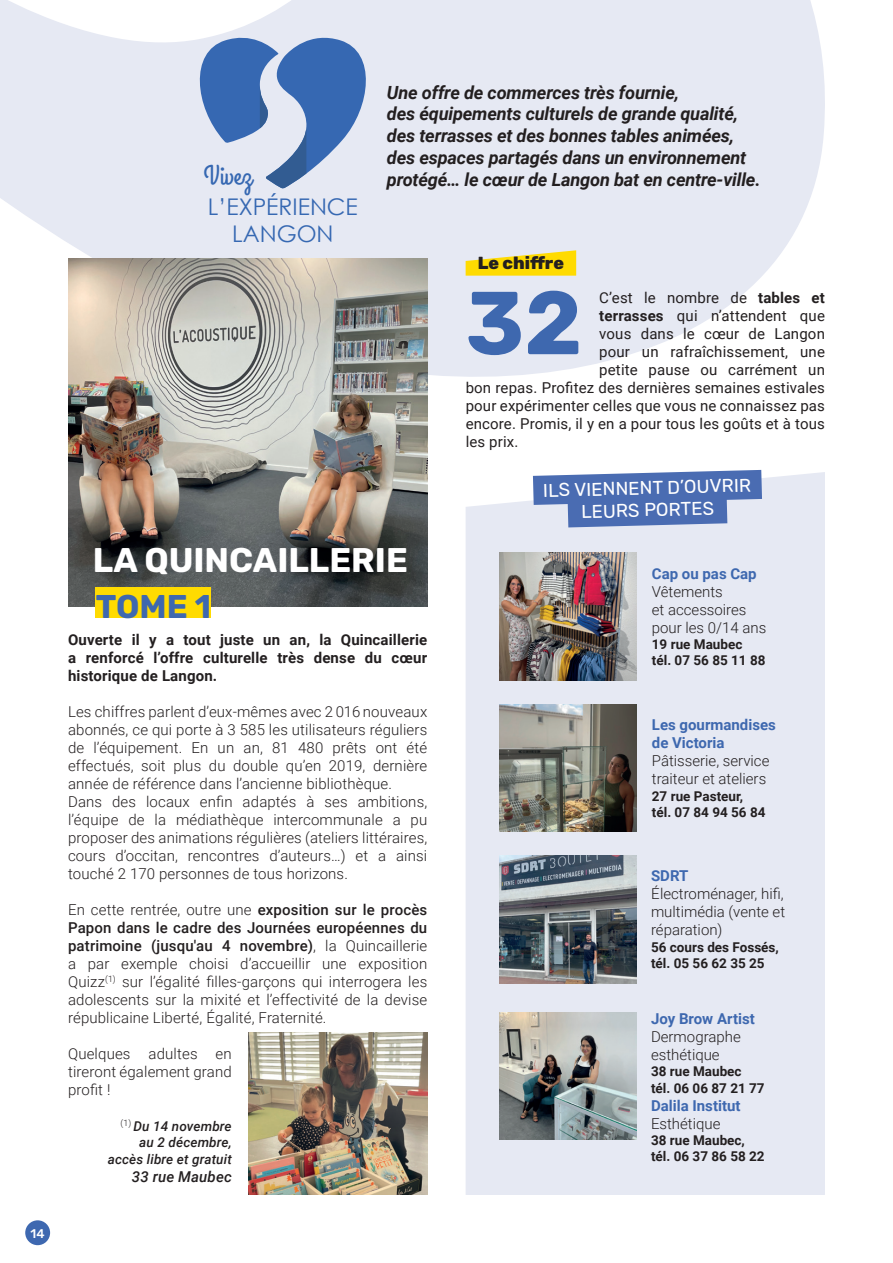
<style>
.page{position:relative;width:893px;height:1263px;background:#fff}
.page>*{position:absolute;margin:0;border:0;box-sizing:border-box;transform-origin:0 0}
.t1{font:700 89.1px "Rubik";color:#3e68af}
.t2{font:700 34.2px "Rubik";color:#fff}
.t3{font:700 32.85px "Rubik";color:#3e68af}
.t4{font:27.6px "Grand Hotel";color:#3668b2}
.t5{font:22.95px/27.6px "Century Gothic";color:#3668b2;text-align:center}
.t6{font:18.6px "Rubik";color:#fff}
.t7{font:italic 700 18.15px/21.8px "Roboto";letter-spacing:-.01em;color:#231f20}
.t8{font:800 17.4px "Rubik";color:#231f20}
.t9{font:300 15px/18px "Roboto";letter-spacing:.01em;color:#231f20;text-align:justify}
.t10{font:15px "Roboto";letter-spacing:.01em;color:#231f20}
.t11{font:700 15px/18px "Roboto";letter-spacing:.01em;color:#231f20;text-align:justify}
.t12{font:700 15px "Roboto";color:#3e68af}
.t13{font:italic 500 15px "Roboto";letter-spacing:.01em;color:#231f20}
.t14{font:700 13.5px "Roboto";color:#231f20}
.t15{font:italic 500 13.5px/16.2px "Roboto";letter-spacing:.01em;color:#231f20;text-align:right}
.t16{font:500 12.6px "Rubik";color:#fff}
.s1{font-weight:700}
.s2{font-weight:500}
</style>
<div class="page">
<svg style="left:0;top:0;width:825px;height:439px;fill:#e6e9f3"></svg>
<svg style="left:466px;top:250px;width:110px;height:26px;background:#f9de38"></svg>
<img style="left:68px;top:258px;width:359px;height:349px">
<div style="left:96px;top:587px;width:115px;height:31px;background:#ffdb01"></div>
<img style="left:249px;top:1032px;width:178px;height:163px">
<svg style="left:189px;top:31px;width:188px;height:158px;background:#93acd3"></svg>
<div style="left:466px;top:472px;width:359px;height:723px;background:#e6e9f3"></div>
<svg style="left:533px;top:470px;width:229px;height:57px;background:#6b86bf"></svg>
<img style="left:500px;top:553px;width:136px;height:127px">
<img style="left:500px;top:704px;width:136px;height:128px">
<img style="left:500px;top:855px;width:136px;height:128px">
<img style="left:500px;top:1012px;width:136px;height:128px">
<div style="left:25px;top:1220px;width:25px;height:25px;background:#3e68b0;border-radius:50%"></div>
<p class="t16" style="left:31px;top:1226px;width:16px">14</p>
<h3 class="t4" style="left:204px;top:157px;width:50px">Vivez</h3>
<h3 class="t5" style="left:208px;top:192px;width:152px">L’EXPÉRIENCE<br>LANGON</h3>
<p class="t7" style="left:387px;top:81px;width:294px">Une offre de commerces très fournie,</p>
<p class="t7" style="left:387px;top:102px;width:353px">des équipements culturels de grande qualité,</p>
<p class="t7" style="left:387px;top:124px;width:349px">des terrasses et des bonnes tables animées,</p>
<p class="t7" style="left:387px;top:146px;width:375px">des espaces partagés dans un environnement protégé… le cœur de Langon bat en centre-ville.</p>
<p class="t8" style="left:478px;top:253px;width:88px">Le chiffre</p>
<p class="t1" style="left:466px;top:274px;width:118px">32</p>
<p class="t10" style="left:599px;top:287px;width:227px">C’est le nombre de <span class="s1">tables et</span></p>
<p class="t10" style="left:599px;top:305px;width:227px"><span class="s1">terrasses</span> qui n’attendent que</p>
<p class="t10" style="left:599px;top:323px;width:227px">vous dans le cœur de Langon</p>
<p class="t10" style="left:599px;top:341px;width:227px">pour un rafraîchissement, une</p>
<p class="t10" style="left:599px;top:359px;width:227px">petite pause ou carrément un</p>
<p class="t10" style="left:466px;top:377px;width:361px">bon repas. Profitez des dernières semaines estivales</p>
<p class="t10" style="left:466px;top:395px;width:361px">pour expérimenter celles que vous ne connaissez pas</p>
<p class="t10" style="left:466px;top:413px;width:361px">encore. Promis, il y en a pour tous les goûts et à tous</p>
<p class="t10" style="left:466px;top:431px;width:54px">les prix.</p>
<p class="t6" style="left:543px;top:479px;width:209px;rotate:-1deg">ILS VIENNENT D’OUVRIR</p>
<p class="t6" style="left:581px;top:501px;width:134px;rotate:-1deg">LEURS PORTES</p>
<p class="t2" style="left:93px;top:541px;width:316px">LA QUINCAILLERIE</p>
<p class="t3" style="left:96px;top:589px;width:117px">TOME 1</p>
<p class="t11" style="left:68px;top:630px;width:361px">Ouverte il y a tout juste un an, la Quincaillerie a renforcé l’offre culturelle très dense du cœur historique de Langon.</p>
<p class="t9" style="left:68px;top:702px;width:361px">Les chiffres parlent d’eux-mêmes avec 2 016 nouveaux abonnés, ce qui porte à 3 585 les utilisateurs réguliers de l’équipement. En un an, 81 480 prêts ont été effectués, soit plus du double qu’en 2019, dernière année de référence dans l’ancienne bibliothèque.</p>
<p class="t9" style="left:68px;top:792px;width:361px">Dans des locaux enfin adaptés à ses ambitions, l’équipe de la médiathèque intercommunale a pu proposer des animations régulières (ateliers littéraires, cours d’occitan, rencontres d’auteurs…) et a ainsi touché 2 170 personnes de tous horizons.</p>
<p class="t9" style="left:68px;top:900px;width:361px">En cette rentrée, outre une <span class="s2">exposition sur le procès Papon dans le cadre des Journées européennes du patrimoine (jusqu'au 4 novembre)</span>, la Quincaillerie a par exemple choisi d’accueillir une exposition Quizz<sup>(1)</sup> sur l’égalité filles-garçons qui interrogera les adolescents sur la mixité et l’effectivité de la devise républicaine Liberté, Égalité, Fraternité.</p>
<p class="t9" style="left:68px;top:1044px;width:165px">Quelques adultes en tireront également grand profit !</p>
<p class="t15" style="left:121px;top:1118px;width:113px"><sup>(1)</sup> Du 14 novembre au 2 décembre,</p>
<p class="t15" style="left:108px;top:1150px;width:125px">accès libre et gratuit</p>
<p class="t13" style="left:132px;top:1166px;width:101px">33 rue Maubec</p>
<p class="t12" style="left:652px;top:563px;width:106px">Cap ou pas Cap</p>
<p class="t9" style="left:652px;top:582px;width:72px">Vêtements</p>
<p class="t9" style="left:652px;top:600px;width:96px">et accessoires</p>
<p class="t9" style="left:652px;top:618px;width:116px">pour les 0/14 ans</p>
<p class="t14" style="left:652px;top:635px;width:92px">19 rue Maubec</p>
<p class="t14" style="left:652px;top:651px;width:115px">tél. 07 56 85 11 88</p>
<p class="t12" style="left:652px;top:714px;width:125px">Les gourmandises</p>
<p class="t12" style="left:652px;top:732px;width:74px">de Victoria</p>
<p class="t9" style="left:652px;top:751px;width:119px">Pâtisserie, service traiteur et ateliers</p>
<p class="t14" style="left:652px;top:786px;width:93px">27 rue Pasteur,</p>
<p class="t14" style="left:652px;top:802px;width:115px">tél. 07 84 94 56 84</p>
<p class="t12" style="left:651px;top:865px;width:39px">SDRT</p>
<p class="t9" style="left:651px;top:884px;width:136px">Électroménager, hifi, multimédia (vente et réparation)</p>
<p class="t14" style="left:651px;top:937px;width:129px">56 cours des Fossés,</p>
<p class="t14" style="left:651px;top:953px;width:115px">tél. 05 56 62 35 25</p>
<p class="t12" style="left:651px;top:1008px;width:105px">Joy Brow Artist</p>
<p class="t9" style="left:651px;top:1027px;width:91px">Dermographe esthétique</p>
<p class="t14" style="left:651px;top:1062px;width:92px">38 rue Maubec</p>
<p class="t14" style="left:651px;top:1078px;width:115px">tél. 06 06 87 21 77</p>
<p class="t12" style="left:651px;top:1095px;width:91px">Dalila Institut</p>
<p class="t9" style="left:651px;top:1114px;width:71px">Esthétique</p>
<p class="t14" style="left:651px;top:1130px;width:95px">38 rue Maubec,</p>
<p class="t14" style="left:651px;top:1147px;width:115px">tél. 06 37 86 58 22</p>
</div>
